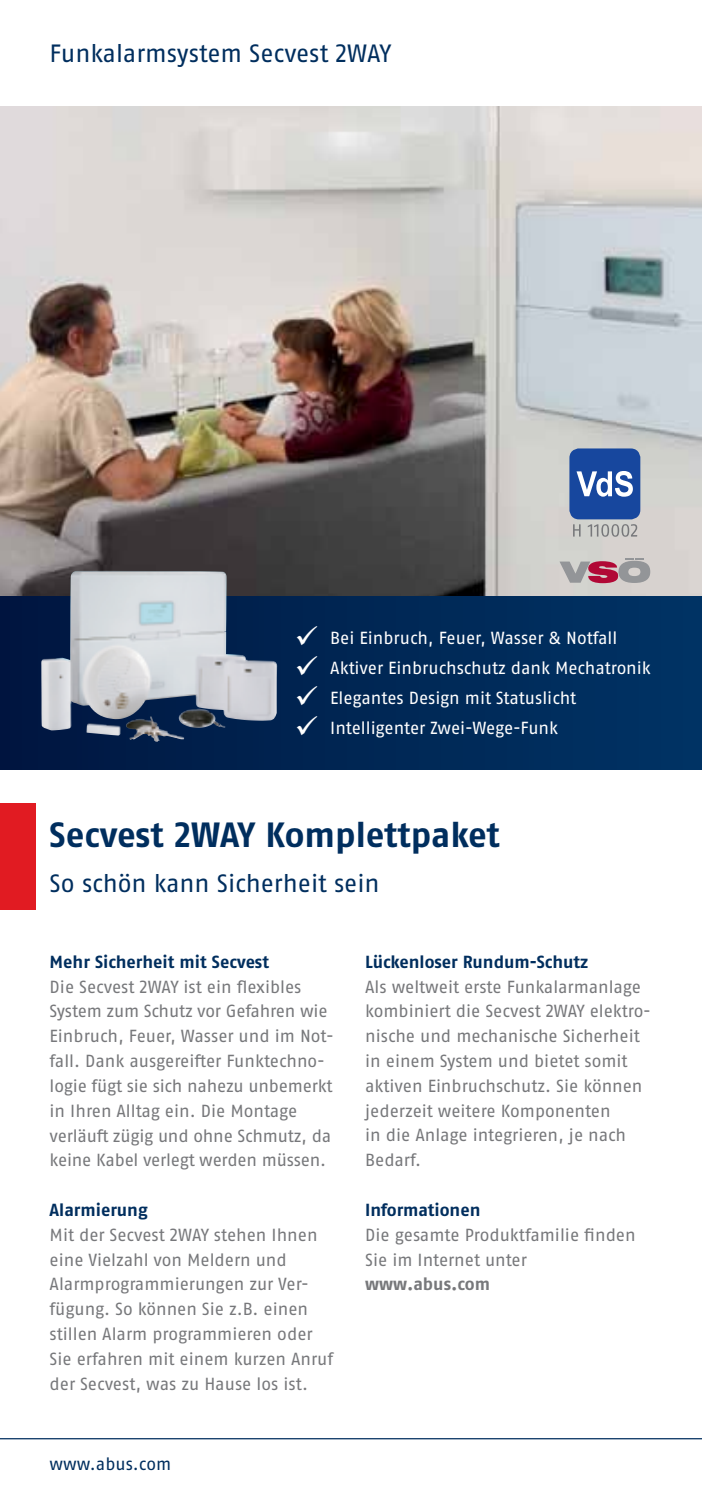
<style>
.page{position:relative;width:702px;height:1489px;background:#fff}
.page>*{position:absolute;margin:0;border:0;box-sizing:border-box;transform-origin:0 0}
.t1{font:700 35px "ABUS Fago Pro";color:#002e5e}
.t2{font:25px "ABUS Fago Pro";letter-spacing:-.005em;color:#002e5e}
.t3{font:17.5px/24.8px "ABUS Fago Pro";letter-spacing:-.005em;color:#77787b}
.t4{font:17.5px/30px "ABUS Fago Pro";letter-spacing:-.005em;color:#fff}
.t5{font:700 17.5px "ABUS Fago Pro";color:#002e5e}
.t6{font:17.5px "ABUS Fago Pro";color:#002e5e}
.t7{font:700 17.5px "ABUS Fago Pro";color:#77787b}
</style>
<div class="page">
<hr style="left:0;top:1437px;width:702px;height:2px;background:#002e5e">
<svg style="left:0;top:595px;width:702px;height:174px;background:#082e5a"></svg>
<div style="left:0;top:803px;width:35px;height:107px;background:#e11b22"></div>
<hr style="left:701px;top:803px;width:1px;height:107px;background:#e11b22">
<img style="left:0;top:106px;width:702px;height:489px">
<img style="left:41px;top:571px;width:184px;height:159px">
<svg style="left:559px;top:558px;width:91px;height:25px;background:#b28e98"></svg>
<div style="left:571px;top:450px;width:67px;height:67px;background:#17479e;border-radius:8px"></div>
<div style="left:569px;top:448px;width:71px;height:71px;border:4px solid #17479e;border-radius:8px"></div>
<svg style="left:576px;top:471px;width:57px;height:25px"></svg>
<svg style="left:573px;top:524px;width:64px;height:12px"></svg>
<svg style="left:297px;top:626px;width:20px;height:19px"></svg>
<svg style="left:297px;top:656px;width:20px;height:19px"></svg>
<svg style="left:297px;top:686px;width:20px;height:19px"></svg>
<svg style="left:297px;top:716px;width:20px;height:19px"></svg>
<h2 class="t2" style="left:50px;top:38px;width:343px">Funkalarmsystem Secvest 2WAY</h2>
<p class="t4" style="left:330px;top:623px;width:322px">Bei Einbruch, Feuer, Wasser &amp; Notfall Aktiver Einbruchschutz dank Mechatronik Elegantes Design mit Statuslicht Intelligenter Zwei-Wege-Funk</p>
<h1 class="t1" style="left:50px;top:813px;width:451px">Secvest 2WAY Komplettpaket</h1>
<h2 class="t2" style="left:50px;top:868px;width:331px">So schön kann Sicherheit sein</h2>
<p class="t5" style="left:50px;top:951px;width:221px">Mehr Sicherheit mit Secvest</p>
<p class="t3" style="left:50px;top:974px;width:285px">Die Secvest 2WAY ist ein flexibles System zum Schutz vor Gefahren wie Einbruch, Feuer, Wasser und im Not&shy;fall. Dank ausgereifter Funktechno&shy;logie fügt sie sich nahezu unbemerkt in Ihren Alltag ein. Die Montage verläuft zügig und ohne Schmutz, da keine Kabel verlegt werden müssen.</p>
<p class="t5" style="left:50px;top:1199px;width:100px">Alarmierung</p>
<p class="t3" style="left:50px;top:1222px;width:285px">Mit der Secvest 2WAY stehen Ihnen eine Vielzahl von Meldern und<br>Alarmprogrammierungen zur Ver&shy;fügung. So können Sie z.B. einen stillen Alarm programmieren oder<br>Sie erfahren mit einem kurzen Anruf der Secvest, was zu Hause los ist.</p>
<p class="t6" style="left:50px;top:1453px;width:123px">www.abus.com</p>
<p class="t5" style="left:365px;top:951px;width:224px">Lückenloser Rundum-Schutz</p>
<p class="t3" style="left:365px;top:974px;width:287px">Als weltweit erste Funkalarmanlage kombiniert die Secvest 2WAY elektro&shy;nische und mechanische Sicherheit in einem System und bietet somit aktiven Einbruchschutz. Sie können jederzeit weitere Komponenten<br>in die Anlage integrieren, je nach<br>Bedarf.</p>
<p class="t5" style="left:365px;top:1199px;width:117px">Informationen</p>
<p class="t3" style="left:365px;top:1222px;width:272px">Die gesamte Produktfamilie finden<br>Sie im Internet unter</p>
<p class="t7" style="left:365px;top:1273px;width:126px">www.abus.com</p>
</div>
